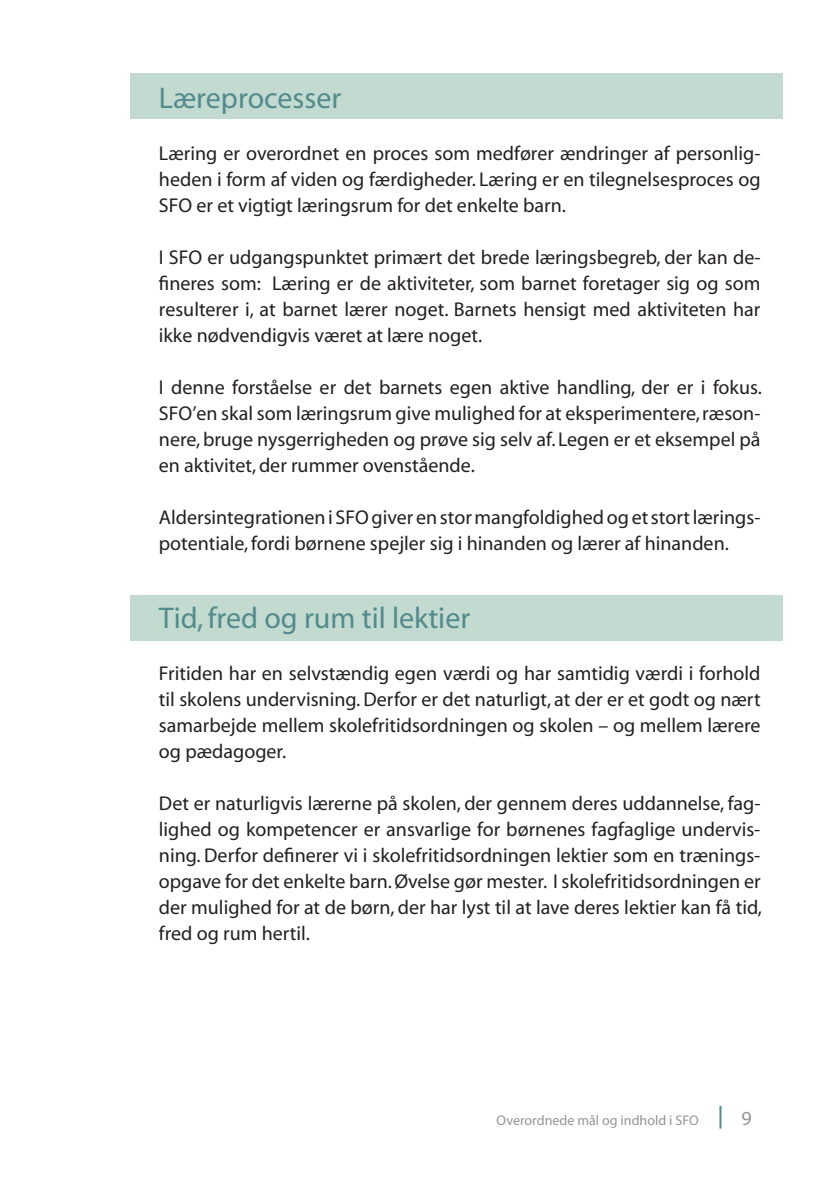
<style>
.page{position:relative;width:840px;height:1191px;background:#fff}
.page>*{position:absolute;margin:0;border:0;box-sizing:border-box;transform-origin:0 0}
.t1{font:30px "Myriad";color:#538a8c}
.t2{font:20px/26px "Myriad";color:#231f20;text-align:justify}
.t3{font:20px "Myriad";color:#939598}
.t4{font:14px "Myriad";color:#939598}
</style>
<div class="page">
<div style="left:130px;top:74px;width:652px;height:45px;background:#c2dad0"></div>
<hr style="left:719px;top:1106px;width:2px;height:22px;background:#538a8c">
<div style="left:130px;top:595px;width:652px;height:46px;background:#c2dad0"></div>
<h1 class="t1" style="left:159px;top:83px;width:184px">Læreprocesser</h1>
<p class="t2" style="left:159px;top:141px;width:602px">Læring er overordnet en proces som medfører ændringer af personlig&shy;heden i form af viden og færdigheder. Læring er en tilegnelsesproces og SFO er et vigtigt læringsrum for det enkelte barn.</p>
<p class="t2" style="left:159px;top:245px;width:602px">I SFO er udgangspunktet primært det brede læringsbegreb, der kan de&shy;fineres som: Læring er de aktiviteter, som barnet foretager sig og som resulterer i, at barnet lærer noget. Barnets hensigt med aktiviteten har ikke nødvendigvis været at lære noget.</p>
<p class="t2" style="left:159px;top:375px;width:604px">I denne forståelse er det barnets egen aktive handling, der er i fokus.<br>SFO’en skal som læringsrum give mulighed for at eksperimentere, ræson&shy;nere, bruge nysgerrigheden og prøve sig selv af. Legen er et eksempel på en aktivitet, der rummer ovenstående.</p>
<p class="t2" style="left:159px;top:505px;width:602px">Aldersintegrationen i SFO giver en stor mangfoldighed og et stort lærings&shy;potentiale, fordi børnene spejler sig i hinanden og lærer af hinanden.</p>
<h1 class="t1" style="left:159px;top:603px;width:312px">Tid, fred og rum til lektier</h1>
<p class="t2" style="left:159px;top:661px;width:603px">Fritiden har en selvstændig egen værdi og har samtidig værdi i forhold til skolens undervisning. Derfor er det naturligt, at der er et godt og nært samarbejde mellem skolefritidsordningen og skolen – og mellem lærere og pædagoger.</p>
<p class="t2" style="left:159px;top:791px;width:604px">Det er naturligvis lærerne på skolen, der gennem deres uddannelse, fag&shy;lighed og kompetencer er ansvarlige for børnenes fagfaglige undervis&shy;ning. Derfor definerer vi i skolefritidsordningen lektier som en trænings&shy;opgave for det enkelte barn. Øvelse gør mester. I skolefritidsordningen er der mulighed for at de børn, der har lyst til at lave deres lektier kan få tid, fred og rum hertil.</p>
<p class="t4" style="left:496px;top:1113px;width:203px">Overordnede mål og indhold i SFO</p>
<p class="t3" style="left:741px;top:1108px;width:12px">9</p>
</div>
